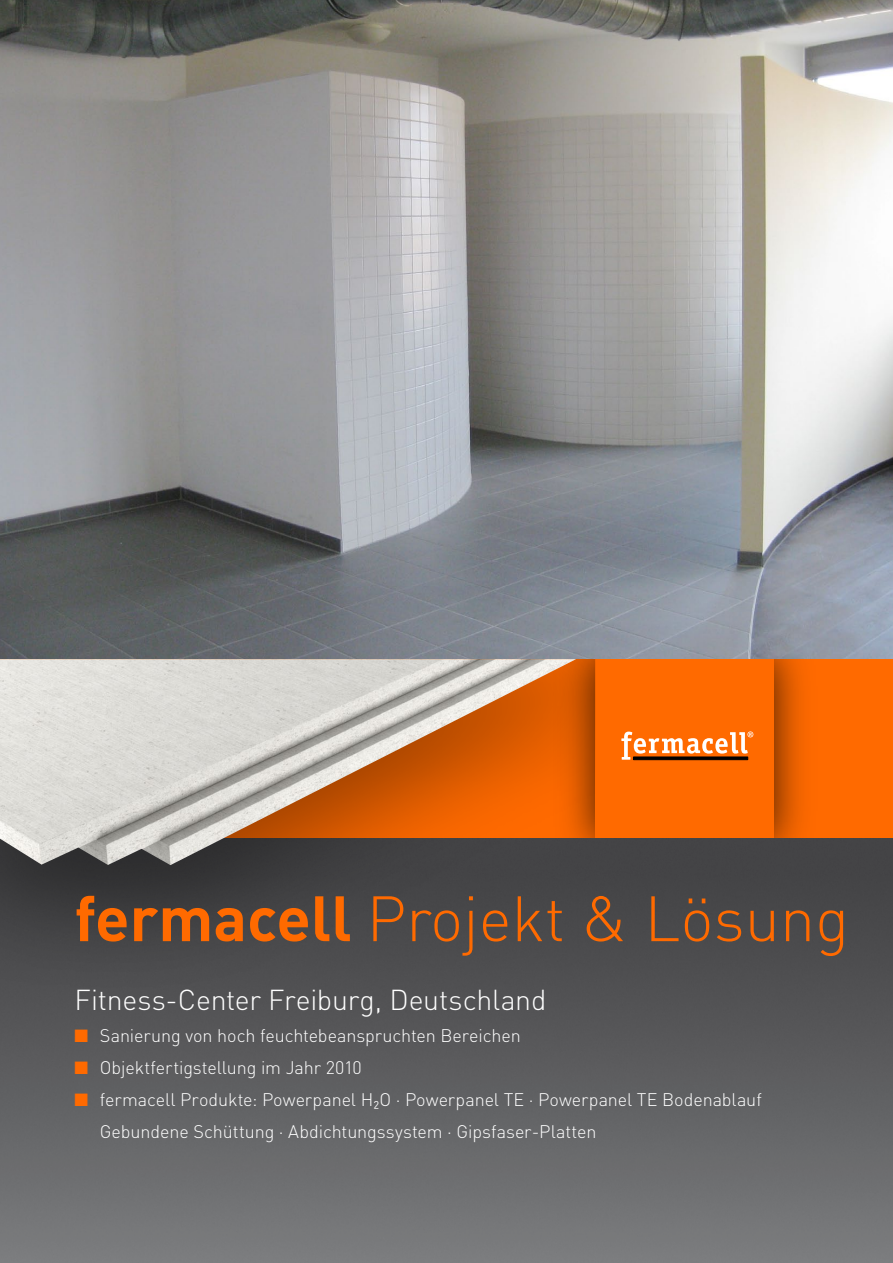
<style>
.page{position:relative;width:893px;height:1263px;background:#fff}
.page>*{position:absolute;margin:0;border:0;box-sizing:border-box;transform-origin:0 0}
.t1{font:300 63px "DIN Pro";color:#ff6a00}
.t2{font:300 28.5px "DIN Pro";letter-spacing:-.005em;color:#fff}
.t3{font:300 18px/32px "DIN Pro";letter-spacing:-.005em;color:#fff}
.s1{font-weight:700}
.s2{color:#ff6a00}
</style>
<div class="page">
<img style="left:0;top:0;width:893px;height:659px">
<img style="left:0;top:838px;width:893px;height:425px">
<svg style="left:0;top:659px;width:893px;height:179px;fill:#ff6a00"></svg>
<div style="left:595px;top:659px;width:179px;height:179px;background:#ff6a00"></div>
<svg style="left:621px;top:731px;width:132px;height:29px"></svg>
<div style="left:0;top:659px;width:595px;height:332px;background:#000;opacity:.4"></div>
<img style="left:0;top:659px;width:576px;height:206px">
<h1 class="t1" style="left:74px;top:870px;width:776px"><span class="s1">fermacell</span> Projekt &amp; Lösung</h1>
<h2 class="t2" style="left:74px;top:978px;width:473px">Fitness-Center Freiburg, Deutschland</h2>
<p class="t3" style="left:74px;top:1018px;width:448px"><span class="s2">■</span> Sanierung von hoch feuchtebeanspruchten Bereichen</p>
<p class="t3" style="left:74px;top:1050px;width:289px"><span class="s2">■</span> Objektfertigstellung im Jahr 2010</p>
<p class="t3" style="left:100px;top:1081px;width:663px;text-indent:-26px"><span class="s2">■</span> fermacell Produkte: Powerpanel H₂O · Powerpanel TE · Powerpanel TE Bodenablauf<br>Gebundene Schüttung · Abdichtungssystem · Gipsfaser-Platten</p>
</div>
